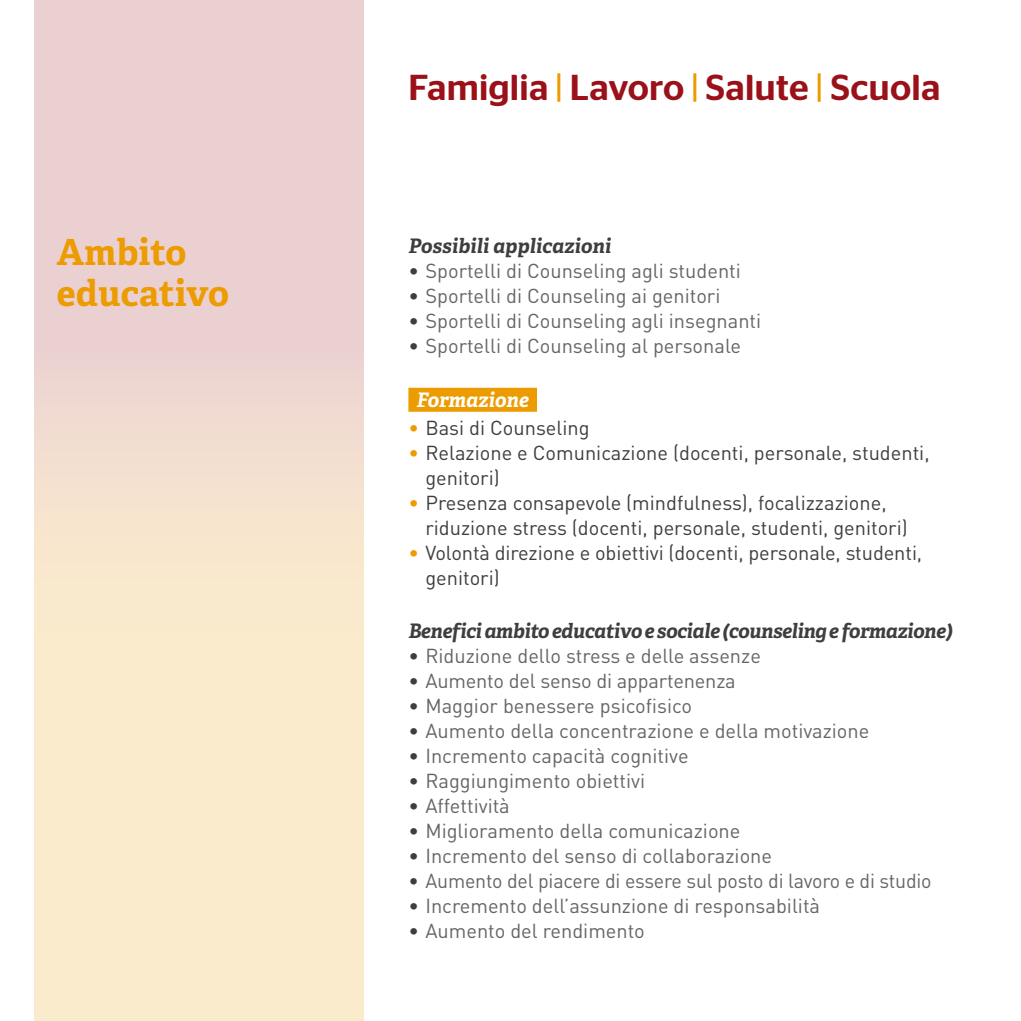
<style>
.page{position:relative;width:1021px;height:1021px;background:#fff}
.page>*{position:absolute;margin:0;border:0;box-sizing:border-box;transform-origin:0 0}
.t1{font:500 36px "Stag Sans";letter-spacing:.005em;color:#9b111a}
.t2{font:700 36px/41px "Adelle";letter-spacing:.005em;color:#ec9c00}
.t3{font:20px "DIN Pro";color:#646567}
.t4{font:20px/25px "DIN Pro";color:#3e3d40}
.t5{font:italic 700 20px "Adelle";letter-spacing:-.02em;color:#3e3d40}
.t6{font:italic 700 20px "Adelle";color:#3e3d40}
.t7{font:italic 700 20px "Adelle";color:#fff}
.s1{font-weight:400;color:#ec9c00}
.s2{color:#3e3d40}
.s3{color:#ec9c00}
</style>
<div class="page">
<div style="left:34px;top:0;width:329px;height:1020px;background:linear-gradient(to bottom,#e8cbd3,#fff2cc)"></div>
<div style="left:408px;top:388px;width:129px;height:24px;background:#ec9c00"></div>
<h1 class="t2" style="left:57px;top:232px;width:174px">Ambito educativo</h1>
<h1 class="t1" style="left:408px;top:67px;width:533px">Famiglia <span class="s1">|</span> Lavoro <span class="s1">|</span> Salute <span class="s1">|</span> Scuola</h1>
<p class="t6" style="left:408px;top:233px;width:204px">Possibili applicazioni</p>
<p class="t3" style="left:408px;top:257px;width:334px"><span class="s2">•</span> Sportelli di Counseling agli studenti</p>
<p class="t3" style="left:408px;top:282px;width:313px"><span class="s2">•</span> Sportelli di Counseling ai genitori</p>
<p class="t3" style="left:408px;top:307px;width:354px"><span class="s2">•</span> Sportelli di Counseling agli insegnanti</p>
<p class="t3" style="left:408px;top:332px;width:334px"><span class="s2">•</span> Sportelli di Counseling al personale</p>
<p class="t7" style="left:416px;top:387px;width:114px">Formazione</p>
<p class="t4" style="left:408px;top:414px;width:183px"><span class="s3">•</span> Basi di Counseling</p>
<p class="t4" style="left:425px;top:439px;width:505px;text-indent:-17px"><span class="s3">•</span> Relazione e Comunicazione (docenti, personale, studenti, genitori)</p>
<p class="t4" style="left:425px;top:489px;width:484px;text-indent:-17px"><span class="s3">•</span> Presenza consapevole (mindfulness), focalizzazione, riduzione stress (docenti, personale, studenti, genitori)</p>
<p class="t4" style="left:425px;top:539px;width:498px;text-indent:-17px"><span class="s3">•</span> Volontà direzione e obiettivi (docenti, personale, studenti, genitori)</p>
<p class="t5" style="left:408px;top:618px;width:546px">Benefici ambito educativo e sociale (counseling e formazione)</p>
<p class="t3" style="left:408px;top:642px;width:354px"><span class="s2">•</span> Riduzione dello stress e delle assenze</p>
<p class="t3" style="left:408px;top:667px;width:329px"><span class="s2">•</span> Aumento del senso di appartenenza</p>
<p class="t3" style="left:408px;top:692px;width:285px"><span class="s2">•</span> Maggior benessere psicofisico</p>
<p class="t3" style="left:408px;top:717px;width:462px"><span class="s2">•</span> Aumento della concentrazione e della motivazione</p>
<p class="t3" style="left:408px;top:742px;width:282px"><span class="s2">•</span> Incremento capacità cognitive</p>
<p class="t3" style="left:408px;top:767px;width:238px"><span class="s2">•</span> Raggiungimento obiettivi</p>
<p class="t3" style="left:408px;top:792px;width:103px"><span class="s2">•</span> Affettività</p>
<p class="t3" style="left:408px;top:817px;width:333px"><span class="s2">•</span> Miglioramento della comunicazione</p>
<p class="t3" style="left:408px;top:842px;width:365px"><span class="s2">•</span> Incremento del senso di collaborazione</p>
<p class="t3" style="left:408px;top:867px;width:525px"><span class="s2">•</span> Aumento del piacere di essere sul posto di lavoro e di studio</p>
<p class="t3" style="left:408px;top:892px;width:413px"><span class="s2">•</span> Incremento dell’assunzione di responsabilità</p>
<p class="t3" style="left:408px;top:917px;width:238px"><span class="s2">•</span> Aumento del rendimento</p>
</div>
